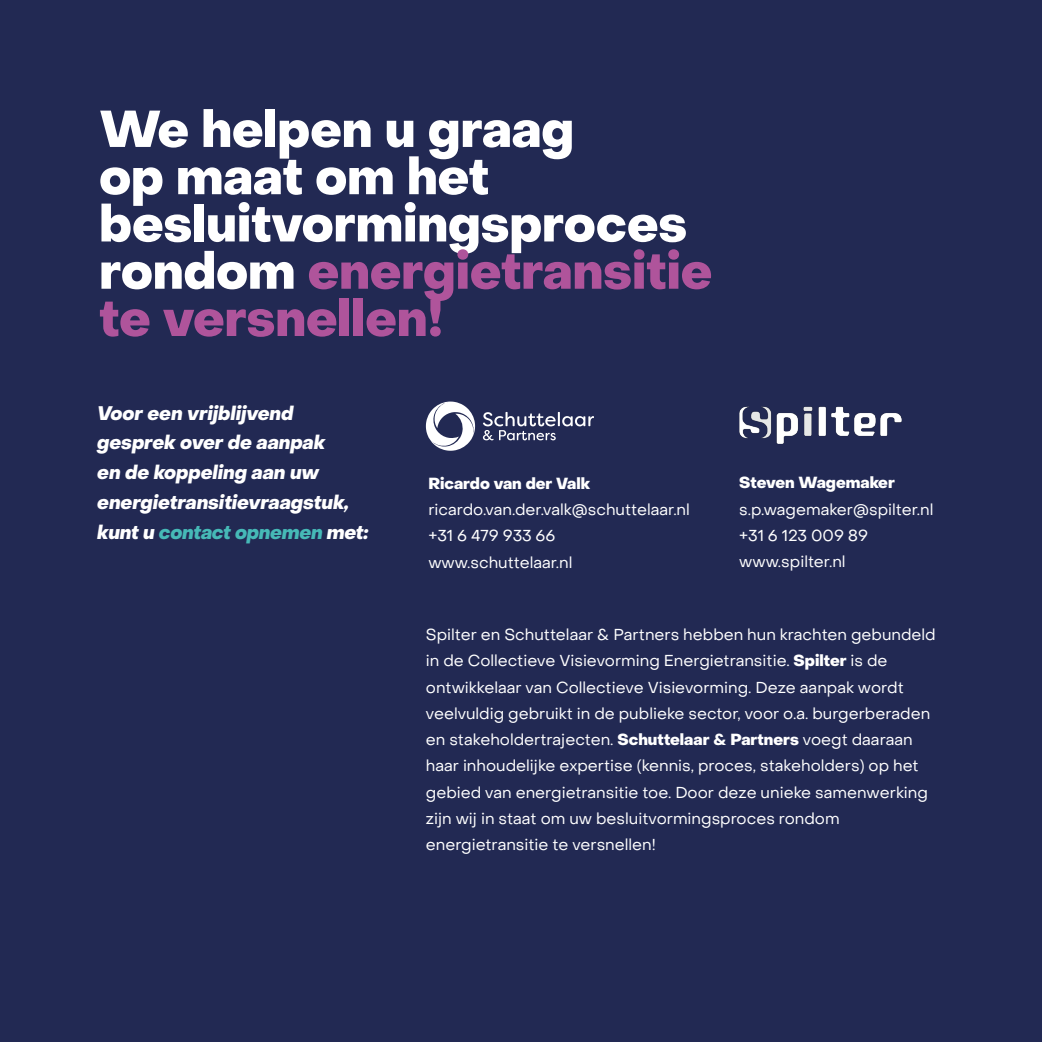
<style>
.page{position:relative;width:1042px;height:1042px;background:#222953}
.page>*{position:absolute;margin:0;border:0;box-sizing:border-box;transform-origin:0 0}
.t1{font:800 50.75px/47.2px "PP Object Sans";color:#fff}
.t2{font:italic 800 19.25px/29.8px "PP Object Sans";color:#fff}
.t3{font:15.75px/26.2px "PP Object Sans";color:#fff}
.t4{font:800 15.75px "PP Object Sans";color:#fff}
.s1{color:#af549b}
.s2{color:#46b9b7}
.s3{font-weight:800}
</style>
<div class="page">
<img style="left:739px;top:406px;width:163px;height:38px">
<svg style="left:483px;top:412px;width:111px;height:28px"></svg>
<svg style="left:426px;top:401px;width:49px;height:50px"></svg>
<h1 class="t1" style="left:99px;top:107px;width:614px">We helpen u graag<br>op maat om het besluitvormingsproces rondom <span class="s1">energietransitie te versnellen!</span></h1>
<p class="t2" style="left:98px;top:398px;width:272px">Voor een vrijblijvend gesprek over de aanpak<br>en de koppeling aan uw energietransitievraagstuk, kunt u <span class="s2">contact opnemen</span> met:</p>
<p class="t4" style="left:428px;top:474px;width:163px">Ricardo van der Valk</p>
<p class="t3" style="left:428px;top:497px;width:263px">ricardo.van.der.valk@schuttelaar.nl +31 6 479 933 66 www.schuttelaar.nl</p>
<p class="t4" style="left:739px;top:473px;width:157px">Steven Wagemaker</p>
<p class="t3" style="left:739px;top:496px;width:196px">s.p.wagemaker@spilter.nl +31 6 123 009 89 www.spilter.nl</p>
<p class="t3" style="left:426px;top:621px;width:511px">Spilter en Schuttelaar &amp; Partners hebben hun krachten gebundeld in de Collectieve Visievorming Energietransitie. <span class="s3">Spilter</span> is de ontwikkelaar van Collectieve Visievorming. Deze aanpak wordt veelvuldig gebruikt in de publieke sector, voor o.a. burgerberaden en stakeholdertrajecten. <span class="s3">Schuttelaar &amp; Partners</span> voegt daaraan haar inhoudelijke expertise (kennis, proces, stakeholders) op het gebied van energietransitie toe. Door deze unieke samenwerking zijn wij in staat om uw besluitvormingsproces rondom energietransitie te versnellen!</p>
</div>
